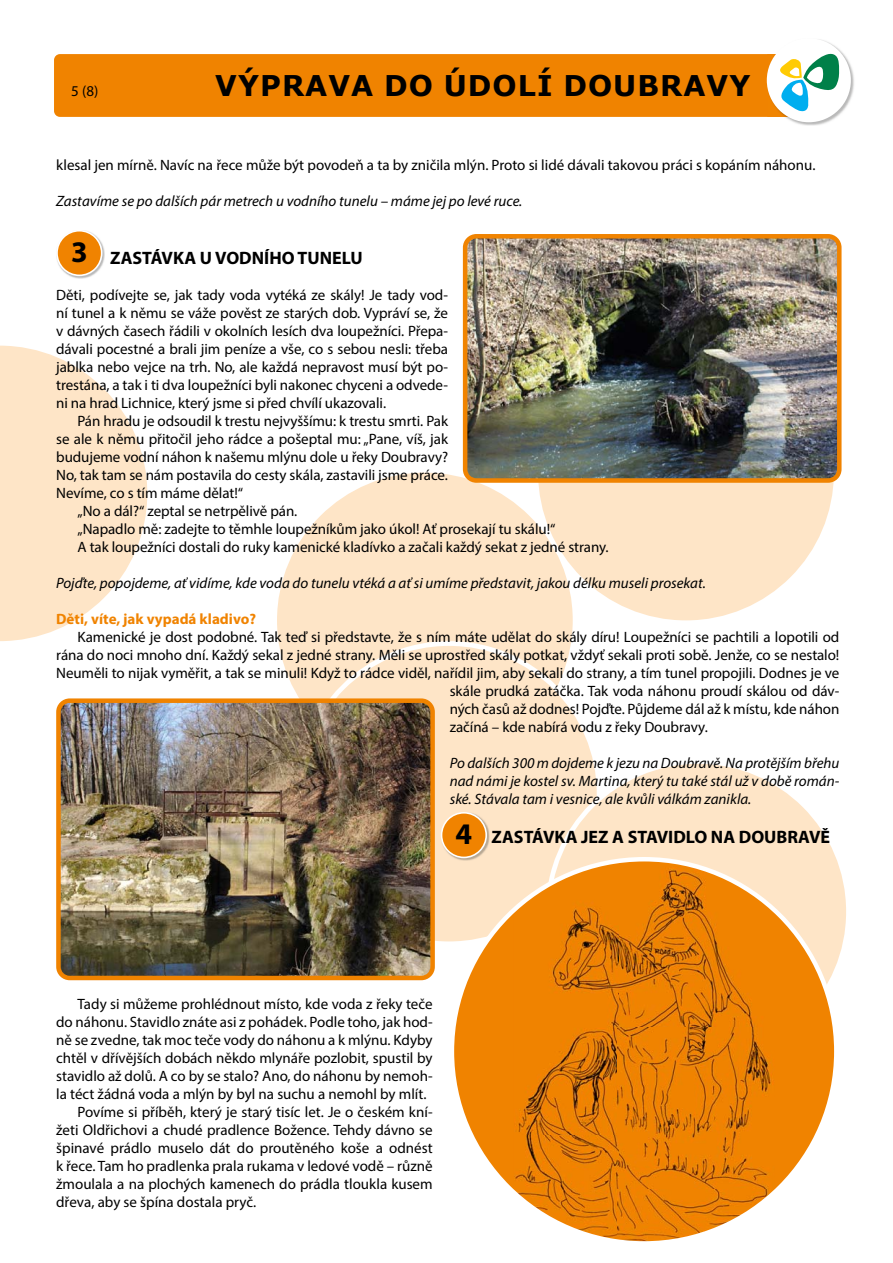
<style>
.page{position:relative;width:893px;height:1263px;background:#fff}
.page>*{position:absolute;margin:0;border:0;box-sizing:border-box;transform-origin:0 0}
.t1{font:700 30px "Myriad Pro";color:#000}
.t2{font:700 28.5px "Verdana";letter-spacing:.035em;color:#000}
.t3{font:700 18px "Myriad Pro";color:#000}
.t4{font:15px/18px "Myriad Pro";letter-spacing:-.005em;color:#000;text-align:justify}
.t5{font:italic 15px/18px "Myriad Pro";color:#000;text-align:justify}
.t6{font:700 15px "Myriad Pro";color:#f08300}
</style>
<div class="page">
<svg style="left:277px;top:468px;width:296px;height:224px;fill:#fee5c7"></svg>
<svg style="left:296px;top:641px;width:297px;height:301px;background:#fee7cc"></svg>
<svg style="left:0;top:345px;width:148px;height:296px;fill:#fee5c7"></svg>
<svg style="left:533px;top:483px;width:301px;height:142px;fill:#fee5c7"></svg>
<svg style="left:545px;top:759px;width:301px;height:200px;fill:#fee5c7"></svg>
<img style="left:70px;top:243px;width:35px;height:36px">
<svg style="left:56px;top:231px;width:46px;height:45px"></svg>
<img style="left:441px;top:813px;width:48px;height:48px">
<svg style="left:441px;top:812px;width:46px;height:46px;background:#f1a03f"></svg>
<img style="left:463px;top:234px;width:378px;height:249px">
<img style="left:56px;top:698px;width:379px;height:282px">
<div style="left:54px;top:54px;width:771px;height:63px;background:#f08300;border-radius:6px"></div>
<img style="left:785px;top:39px;width:69px;height:87px">
<div style="left:766px;top:38px;width:84px;height:84px;background:#fff;border-radius:50%"></div>
<svg style="left:779px;top:54px;width:60px;height:58px"></svg>
<svg style="left:449px;top:857px;width:389px;height:385px;background:#ea993b"></svg>
<p class="t4" style="left:71px;top:83px;width:29px">5 (8)</p>
<h2 class="t2" style="left:215px;top:67px;width:536px">VÝPRAVA DO ÚDOLÍ DOUBRAVY</h2>
<p class="t4" style="left:56px;top:157px;width:760px">klesal jen mírně. Navíc na řece může být povodeň a ta by zničila mlýn. Proto si lidé dávali takovou práci s kopáním náhonu.</p>
<p class="t5" style="left:56px;top:193px;width:468px">Zastavíme se po dalších pár metrech u vodního tunelu – máme jej po levé ruce.</p>
<p class="t3" style="left:110px;top:251px;width:254px">ZASTÁVKA U VODNÍHO TUNELU</p>
<p class="t4" style="left:56px;top:287px;width:393px">Děti, podívejte se, jak tady voda vytéká ze skály! Je tady vod&shy;ní tunel a k němu se váže pověst ze starých dob. Vypráví se, že v dávných časech řádili v okolních lesích dva loupežníci. Přepa&shy;dávali pocestné a brali jim peníze a vše, co s sebou nesli: třeba jablka nebo vejce na trh. No, ale každá nepravost musí být po&shy;trestána, a tak i ti dva loupežníci byli nakonec chyceni a odvede&shy;ni na hrad Lichnice, který jsme si před chvílí ukazovali.</p>
<p class="t4" style="left:77px;top:413px;width:372px">Pán hradu je odsoudil k trestu nejvyššímu: k trestu smrti. Pak</p>
<p class="t4" style="left:56px;top:431px;width:393px">se ale k němu přitočil jeho rádce a pošeptal mu: „Pane, víš, jak</p>
<p class="t4" style="left:56px;top:449px;width:393px">budujeme vodní náhon k našemu mlýnu dole u řeky Doubravy?</p>
<p class="t4" style="left:56px;top:467px;width:393px">No, tak tam se nám postavila do cesty skála, zastavili jsme práce.</p>
<p class="t4" style="left:56px;top:485px;width:188px">Nevíme, co s tím máme dělat!“</p>
<p class="t4" style="left:77px;top:503px;width:221px">„No a dál?“ zeptal se netrpělivě pán.</p>
<p class="t4" style="left:77px;top:521px;width:479px">„Napadlo mě: zadejte to těmhle loupežníkům jako úkol! Ať prosekají tu skálu!“</p>
<p class="t4" style="left:77px;top:539px;width:532px">A tak loupežníci dostali do ruky kamenické kladívko a začali každý sekat z jedné strany.</p>
<p class="t5" style="left:56px;top:575px;width:651px">Pojďte, popojdeme, ať vidíme, kde voda do tunelu vtéká a ať si umíme představit, jakou délku museli prosekat.</p>
<p class="t6" style="left:56px;top:613px;width:201px">Děti, víte, jak vypadá kladivo?</p>
<p class="t4" style="left:77px;top:629px;width:763px">Kamenické je dost podobné. Tak teď si představte, že s ním máte udělat do skály díru! Loupežníci se pachtili a lopotili od</p>
<p class="t4" style="left:56px;top:647px;width:784px">rána do noci mnoho dní. Každý sekal z jedné strany. Měli se uprostřed skály potkat, vždyť sekali proti sobě. Jenže, co se nestalo!</p>
<p class="t4" style="left:56px;top:665px;width:784px">Neuměli to nijak vyměřit, a tak se minuli! Když to rádce viděl, nařídil jim, aby sekali do strany, a tím tunel propojili. Dodnes je ve</p>
<p class="t4" style="left:450px;top:683px;width:391px">skále prudká zatáčka. Tak voda náhonu proudí skálou od dáv-</p>
<p class="t4" style="left:450px;top:701px;width:391px">ných časů až dodnes! Pojďte. Půjdeme dál až k místu, kde náhon</p>
<p class="t4" style="left:450px;top:719px;width:259px">začíná – kde nabírá vodu z řeky Doubravy.</p>
<p class="t5" style="left:450px;top:755px;width:391px">Po dalších 300 m dojdeme k jezu na Doubravě. Na protějším břehu nad námi je kostel sv. Martina, který tu také stál už v době román&shy;ské. Stávala tam i vesnice, ale kvůli válkám zanikla.</p>
<p class="t3" style="left:491px;top:830px;width:340px">ZASTÁVKA JEZ A STAVIDLO NA DOUBRAVĚ</p>
<h1 class="t1" style="left:71px;top:241px;width:18px">3</h1>
<h1 class="t1" style="left:455px;top:823px;width:18px">4</h1>
<p class="t4" style="left:77px;top:996px;width:356px">Tady si můžeme prohlédnout místo, kde voda z řeky teče</p>
<p class="t4" style="left:56px;top:1014px;width:378px">do náhonu. Stavidlo znáte asi z pohádek. Podle toho, jak hod-</p>
<p class="t4" style="left:56px;top:1032px;width:378px">ně se zvedne, tak moc teče vody do náhonu a k mlýnu. Kdyby</p>
<p class="t4" style="left:56px;top:1050px;width:378px">chtěl v dřívějších dobách někdo mlynáře pozlobit, spustil by</p>
<p class="t4" style="left:56px;top:1068px;width:378px">stavidlo až dolů. A co by se stalo? Ano, do náhonu by nemoh-</p>
<p class="t4" style="left:56px;top:1086px;width:372px">la téct žádná voda a mlýn by byl na suchu a nemohl by mlít.</p>
<p class="t4" style="left:77px;top:1104px;width:356px">Povíme si příběh, který je starý tisíc let. Je o českém kní-</p>
<p class="t4" style="left:56px;top:1122px;width:378px">žeti Oldřichovi a chudé pradlence Božence. Tehdy dávno se</p>
<p class="t4" style="left:56px;top:1140px;width:378px">špinavé prádlo muselo dát do proutěného koše a odnést</p>
<p class="t4" style="left:56px;top:1158px;width:378px">k řece. Tam ho pradlenka prala rukama v ledové vodě – různě</p>
<p class="t4" style="left:56px;top:1176px;width:378px">žmoulala a na plochých kamenech do prádla tloukla kusem</p>
<p class="t4" style="left:56px;top:1194px;width:201px">dřeva, aby se špína dostala pryč.</p>
</div>
